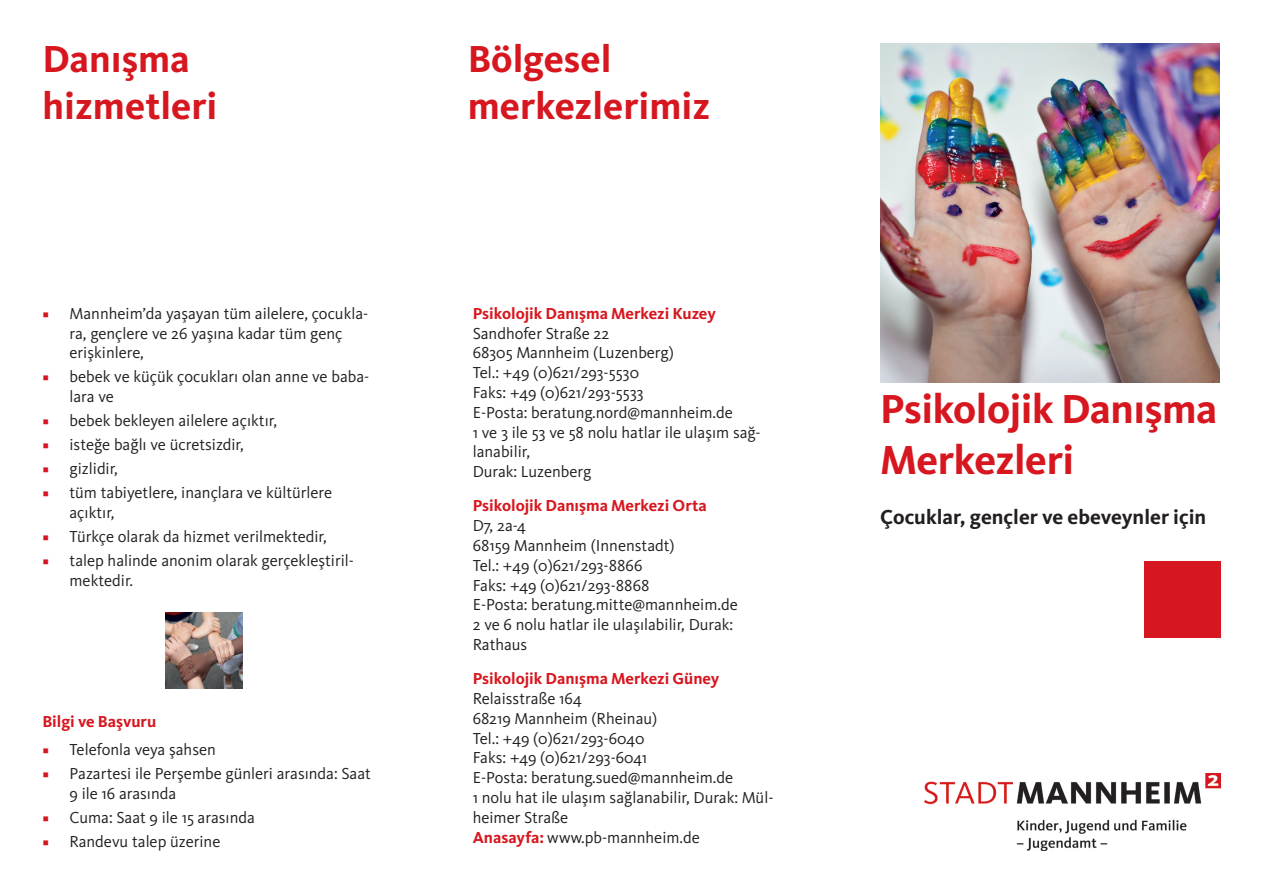
<style>
.page{position:relative;width:1263px;height:893px;background:#fff}
.page>*{position:absolute;margin:0;border:0;box-sizing:border-box;transform-origin:0 0}
.t1{font:700 42px/50.4px "Kievit Pro";letter-spacing:-.01em;color:#d7171f}
.t2{font:700 39px/46.8px "Kievit Pro";color:#d7171f}
.t3{font:700 21px "Kievit Pro";color:#231f20}
.t4{font:16.5px/19.8px "Kievit Pro";color:#231f20}
.t5{font:700 16.5px "Kievit Pro";color:#d7171f}
.s1{font-family:"Minion Pro";color:#d7171f}
.s2{font-weight:700;color:#d7171f}
</style>
<div class="page">
<img style="left:880px;top:44px;width:339px;height:338px">
<img style="left:925px;top:774px;width:295px;height:76px">
<div style="left:1144px;top:561px;width:76px;height:77px;background:#d7171f"></div>
<img style="left:166px;top:612px;width:76px;height:77px">
<h2 class="t2" style="left:43px;top:36px;width:176px">Danışma hizmetleri</h2>
<p class="t4" style="left:70px;top:303px;width:300px;text-indent:-27px"><span class="s1">■</span> Mannheim’da yaşayan tüm ailelere, çocukla&shy;ra, gençlere ve 26 yaşına kadar tüm genç erişkinlere,</p>
<p class="t4" style="left:70px;top:367px;width:301px;text-indent:-27px"><span class="s1">■</span> bebek ve küçük çocukları olan anne ve baba&shy;lara ve</p>
<p class="t4" style="left:43px;top:411px;width:236px"><span class="s1">■</span> bebek bekleyen ailelere açıktır,</p>
<p class="t4" style="left:43px;top:435px;width:203px"><span class="s1">■</span> isteğe bağlı ve ücretsizdir,</p>
<p class="t4" style="left:43px;top:459px;width:77px"><span class="s1">■</span> gizlidir,</p>
<p class="t4" style="left:70px;top:483px;width:264px;text-indent:-27px"><span class="s1">■</span> tüm tabiyetlere, inançlara ve kültürlere açıktır,</p>
<p class="t4" style="left:43px;top:527px;width:286px"><span class="s1">■</span> Türkçe olarak da hizmet verilmektedir,</p>
<p class="t4" style="left:70px;top:551px;width:286px;text-indent:-27px"><span class="s1">■</span> talep halinde anonim olarak gerçekleştiril&shy;mektedir.</p>
<p class="t5" style="left:43px;top:711px;width:115px">Bilgi ve Başvuru</p>
<p class="t4" style="left:43px;top:740px;width:175px"><span class="s1">■</span> Telefonla veya şahsen</p>
<p class="t4" style="left:70px;top:764px;width:303px;text-indent:-27px"><span class="s1">■</span> Pazartesi ile Perşembe günleri arasında: Saat<br>9 ile 16 arasında</p>
<p class="t4" style="left:43px;top:808px;width:214px"><span class="s1">■</span> Cuma: Saat 9 ile 15 arasında</p>
<p class="t4" style="left:43px;top:832px;width:179px"><span class="s1">■</span> Randevu talep üzerine</p>
<h2 class="t2" style="left:468px;top:36px;width:244px">Bölgesel merkezlerimiz</h2>
<p class="t5" style="left:473px;top:303px;width:245px">Psikolojik Danışma Merkezi Kuzey</p>
<p class="t4" style="left:473px;top:323px;width:289px">Sandhofer Straße 22<br>68305 Mannheim (Luzenberg)<br>Tel.: +49 (0)621/293-5530<br>Faks: +49 (0)621/293-5533<br>E-Posta: beratung.nord@mannheim.de<br>1 ve 3 ile 53 ve 58 nolu hatlar ile ulaşım sağ&shy;lanabilir,<br>Durak: Luzenberg</p>
<p class="t5" style="left:473px;top:496px;width:236px">Psikolojik Danışma Merkezi Orta</p>
<p class="t4" style="left:473px;top:516px;width:267px">D7, 2a-4<br>68159 Mannheim (Innenstadt)<br>Tel.: +49 (0)621/293-8866<br>Faks: +49 (0)621/293-8868<br>E-Posta: beratung.mitte@mannheim.de<br>2 ve 6 nolu hatlar ile ulaşılabilir, Durak:<br>Rathaus</p>
<p class="t5" style="left:473px;top:669px;width:248px">Psikolojik Danışma Merkezi Güney</p>
<p class="t4" style="left:473px;top:688px;width:302px">Relaisstraße 164<br>68219 Mannheim (Rheinau)<br>Tel.: +49 (0)621/293-6040<br>Faks: +49 (0)621/293-6041<br>E-Posta: beratung.sued@mannheim.de<br>1 nolu hat ile ulaşım sağlanabilir, Durak: Mül&shy;heimer Straße<br><span class="s2">Anasayfa:</span> www.pb-mannheim.de</p>
<h1 class="t1" style="left:880px;top:384px;width:339px">Psikolojik Danışma<br>Merkezleri</h1>
<p class="t3" style="left:880px;top:504px;width:328px">Çocuklar, gençler ve ebeveynler için</p>
</div>
